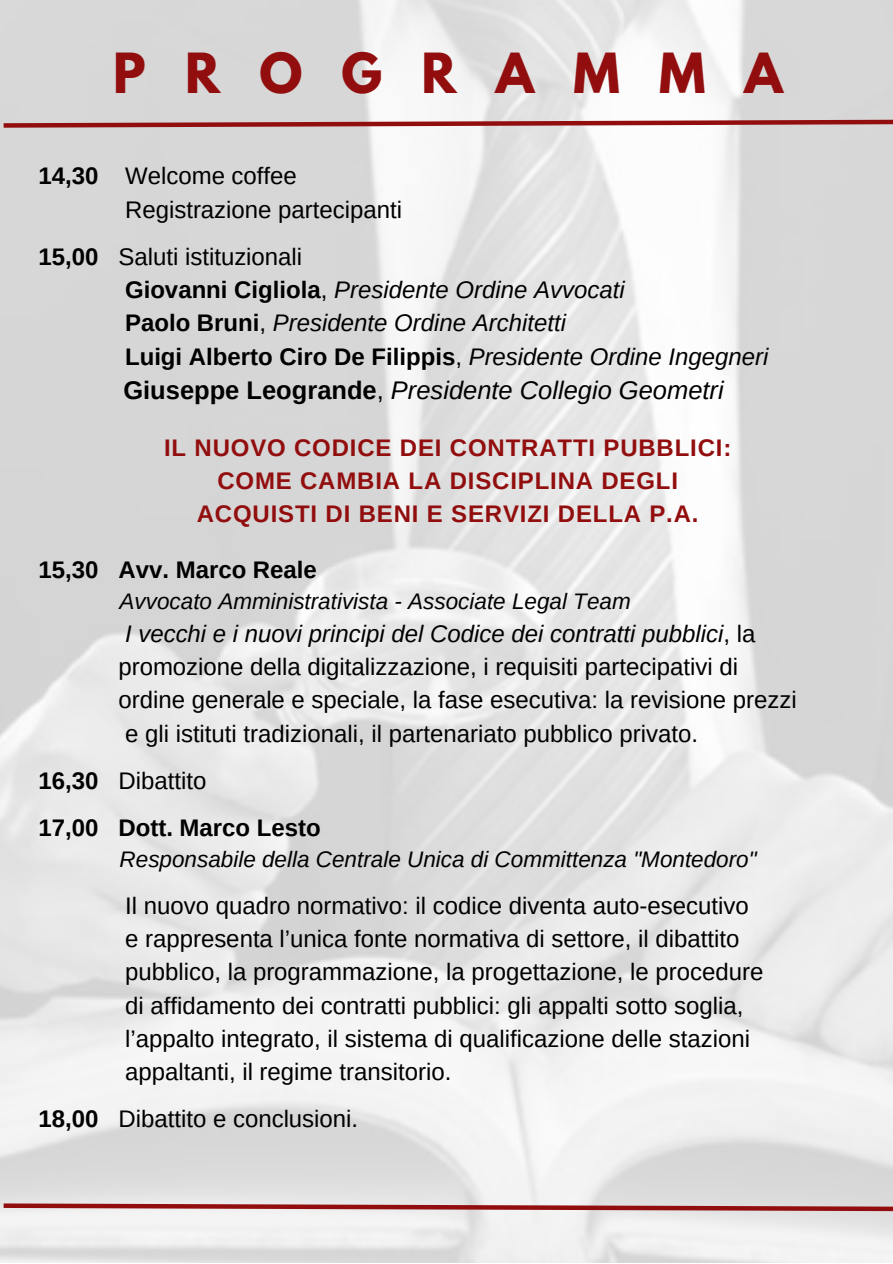
<style>
.page{position:relative;width:893px;height:1264px;background:#fff}
.page>*{position:absolute;margin:0;border:0;box-sizing:border-box;transform-origin:0 0}
.t1{font:700 49.05px "League Spartan";letter-spacing:.8em;color:#920e0e}
.t2{font:italic 25.5px "Arimo";color:#000}
.t3{font:24px/33.2px "Arimo";color:#000}
.t4{font:italic 24px/33.2px "Arimo";color:#000}
.t5{font:700 24px/33.2px "Arimo";letter-spacing:.035em;color:#920e0e;text-align:center}
.t6{font:700 24px/47.2px "Arimo";color:#000}
.t7{font:italic 22.5px "Arimo";color:#000}
.s1{font-weight:700}
.s2{font-weight:700;font-style:normal}
.s3{font-style:normal}
.s4{font-style:italic}
.s5{font-weight:400}
</style>
<div class="page">
<svg style="left:0;top:1201px;width:892px;height:12px"></svg>
<svg style="left:0;top:117px;width:892px;height:13px"></svg>
<h1 class="t1" style="left:113px;top:48px;width:671px">PROGRAMMA</h1>
<p class="t3" style="left:125px;top:159px;width:279px;text-indent:-87px"><span class="s1">14,30</span> Welcome coffee<br>Registrazione partecipanti</p>
<p class="t4" style="left:125px;top:240px;width:645px;text-indent:-87px"><span class="s2">15,00</span> <span class="s3">Saluti istituzionali<br></span><span class="s2">Giovanni Cigliola</span><span class="s3">,</span> Presidente Ordine Avvocati<br><span class="s2">Paolo Bruni</span><span class="s3">,</span> Presidente Ordine Architetti<br><span class="s2">Luigi Alberto Ciro De Filippis</span><span class="s3">,</span> Presidente Ordine Ingegneri</p>
<p class="t2" style="left:123px;top:376px;width:601px"><span class="s2">Giuseppe Leogrande</span><span class="s3">,</span> Presidente Collegio Geometri</p>
<p class="t5" style="left:164px;top:431px;width:569px">IL NUOVO CODICE DEI CONTRATTI PUBBLICI:<br>COME CAMBIA LA DISCIPLINA DEGLI<br>ACQUISTI DI BENI E SERVIZI DELLA P.A.</p>
<p class="t6" style="left:38px;top:546px;width:280px">15,30 Avv. Marco Reale</p>
<p class="t7" style="left:120px;top:588px;width:512px">Avvocato Amministrativista - Associate Legal Team</p>
<p class="t3" style="left:118px;top:617px;width:679px"><span class="s4">I vecchi e i nuovi principi del Codice dei contratti pubblici</span>, la promozione della digitalizzazione, i requisiti partecipativi di ordine generale e speciale, la fase esecutiva: la revisione prezzi e gli istituti tradizionali, il partenariato pubblico privato.</p>
<p class="t6" style="left:38px;top:757px;width:284px">16,30 <span class="s5">Dibattito<br></span>17,00 Dott. Marco Lesto</p>
<p class="t7" style="left:120px;top:846px;width:638px">Responsabile della Centrale Unica di Committenza "Montedoro"</p>
<p class="t3" style="left:125px;top:889px;width:640px">Il nuovo quadro normativo: il codice diventa auto-esecutivo e rappresenta l’unica fonte normativa di settore, il dibattito pubblico, la programmazione, la progettazione, le procedure di affidamento dei contratti pubblici: gli appalti sotto soglia, l’appalto integrato, il sistema di qualificazione delle stazioni appaltanti, il regime transitorio.</p>
<p class="t3" style="left:38px;top:1102px;width:321px"><span class="s1">18,00</span> Dibattito e conclusioni.</p>
</div>
